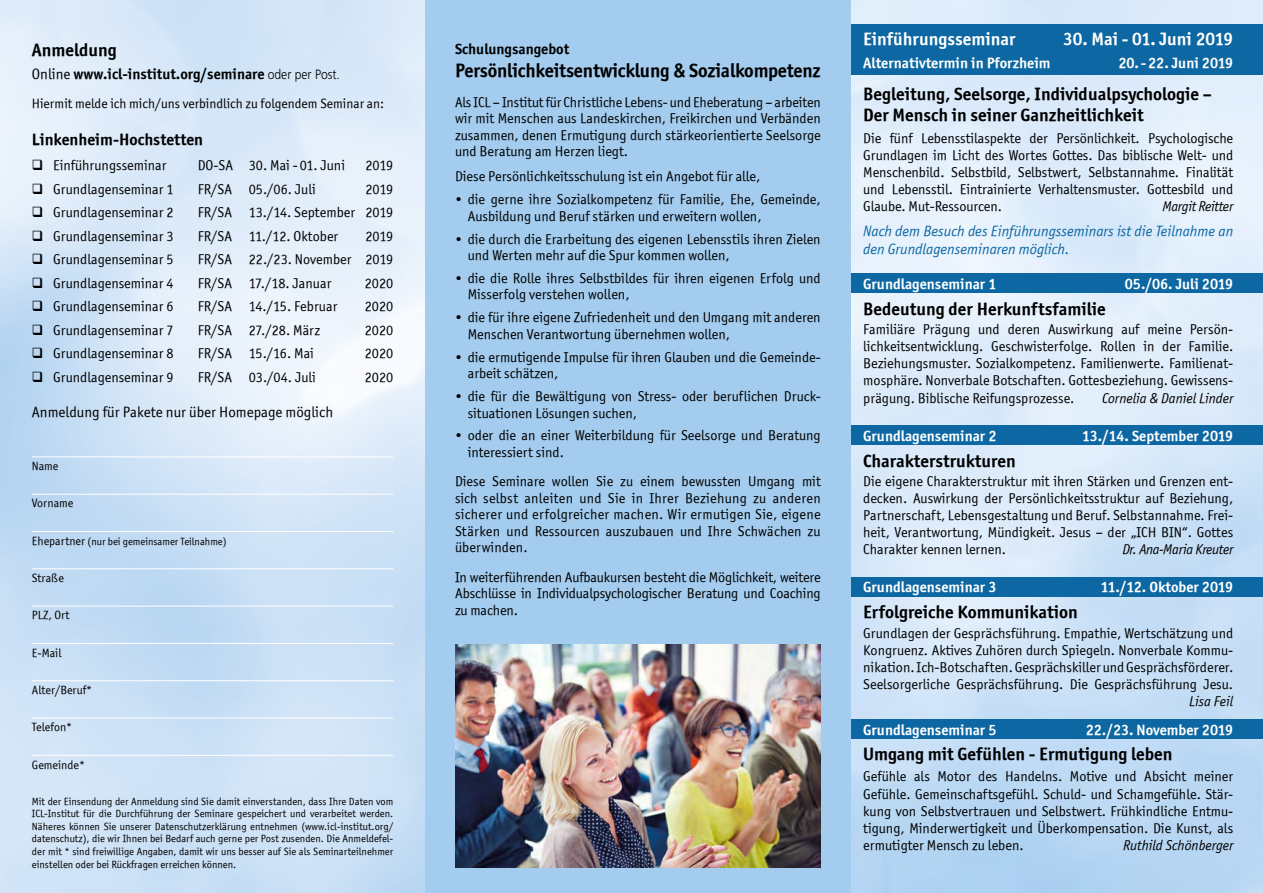
<style>
.page{position:relative;width:1263px;height:893px;background:#fff}
.page>*{position:absolute;margin:0;border:0;box-sizing:border-box;transform-origin:0 0}
.t1{font:19.5px "Officina Sans ITCTT Bold";letter-spacing:-.01em;color:#000}
.t2{font:18px/21.6px "Officina Sans ITCTT Bold";color:#000}
.t3{font:18px "Officina Sans ITCTT Bold";color:#fff}
.t4{font:16.5px "Officina Sans ITCTT Bold";color:#000}
.t5{font:15px "Officina Sans ITCTT Bold";color:#fff}
.t6{font:italic 15px/18px "Officina Sans ITCTT Book";color:#0d67a2}
.t7{font:15px "Officina Sans ITCTT Bold";color:#000}
.t8{font:15px "Officina Sans ITCTT Book";color:#000}
.t9{font:14.25px/17.1px "Officina Sans ITCTT Book";color:#000;text-align:justify}
.t10{font:italic 14.25px "Officina Sans ITCTT Book";color:#000}
.t11{font:italic 14.25px "Officina Sans ITCTT Book";letter-spacing:-.02em;color:#000}
.t12{font:13.5px "Officina Sans ITCTT Book";color:#000}
.t13{font:12px "Officina Sans ITCTT Book";color:#000}
.t14{font:10.5px/12.6px "Officina Sans ITCTT Book";color:#000;text-align:justify}
.s1{font-family:"Officina Sans ITCTT Book"}
.s2{font-family:"Frutiger LT Std";font-weight:300;font-size:13.5px}
.s3{font-size:12px}
</style>
<div class="page">
<img style="left:850px;top:0;width:413px;height:893px">
<div style="left:425px;top:0;width:425px;height:893px;background:#a3ccee"></div>
<div style="left:850px;top:577px;width:413px;height:19px;background:#0d67a2"></div>
<div style="left:850px;top:425px;width:413px;height:19px;background:#0d67a2"></div>
<div style="left:850px;top:273px;width:413px;height:20px;background:#0d67a2"></div>
<img style="left:455px;top:645px;width:365px;height:222px">
<div style="left:850px;top:24px;width:413px;height:51px;background:#0d67a2"></div>
<div style="left:850px;top:719px;width:413px;height:19px;background:#0d67a2"></div>
<p class="t2" style="left:32px;top:39px;width:87px">Anmeldung</p>
<p class="t7" style="left:32px;top:64px;width:310px"><span class="s1">Online</span> www.icl-institut.org/seminare <span class="s2">oder per Post.</span></p>
<p class="t12" style="left:32px;top:95px;width:354px">Hiermit melde ich mich/uns verbindlich zu folgendem Seminar an:</p>
<p class="t4" style="left:32px;top:129px;width:173px">Linkenheim-Hochstetten</p>
<p class="t9" style="left:32px;top:157px;width:136px">❑ Einführungsseminar</p>
<p class="t9" style="left:198px;top:157px;width:149px">DO-SA 30. Mai -01. Juni</p>
<p class="t9" style="left:365px;top:157px;width:29px">2019</p>
<p class="t9" style="left:32px;top:180px;width:143px">❑ Grundlagenseminar 1</p>
<p class="t9" style="left:198px;top:180px;width:120px">FR/SA 05./06. Juli</p>
<p class="t9" style="left:365px;top:180px;width:29px">2019</p>
<p class="t9" style="left:32px;top:204px;width:143px">❑ Grundlagenseminar 2</p>
<p class="t9" style="left:198px;top:204px;width:197px">FR/SA 13./14. September 2019</p>
<p class="t9" style="left:32px;top:227px;width:143px">❑ Grundlagenseminar 3</p>
<p class="t9" style="left:198px;top:227px;width:142px">FR/SA 11./12. Oktober</p>
<p class="t9" style="left:365px;top:227px;width:29px">2019</p>
<p class="t9" style="left:32px;top:251px;width:143px">❑ Grundlagenseminar 5</p>
<p class="t9" style="left:198px;top:251px;width:197px">FR/SA 22./23. November 2019</p>
<p class="t9" style="left:32px;top:274px;width:143px">❑ Grundlagenseminar 4</p>
<p class="t9" style="left:198px;top:274px;width:135px">FR/SA 17./18. Januar</p>
<p class="t9" style="left:365px;top:274px;width:30px">2020</p>
<p class="t9" style="left:32px;top:298px;width:143px">❑ Grundlagenseminar 6</p>
<p class="t9" style="left:198px;top:298px;width:141px">FR/SA 14./15. Februar</p>
<p class="t9" style="left:365px;top:298px;width:30px">2020</p>
<p class="t9" style="left:32px;top:321px;width:143px">❑ Grundlagenseminar 7</p>
<p class="t9" style="left:198px;top:321px;width:124px">FR/SA 27./28. März</p>
<p class="t9" style="left:365px;top:321px;width:30px">2020</p>
<p class="t9" style="left:32px;top:345px;width:143px">❑ Grundlagenseminar 8</p>
<p class="t9" style="left:198px;top:345px;width:118px">FR/SA 15./16. Mai</p>
<p class="t9" style="left:365px;top:345px;width:30px">2020</p>
<p class="t9" style="left:32px;top:368px;width:143px">❑ Grundlagenseminar 9</p>
<p class="t9" style="left:198px;top:368px;width:120px">FR/SA 03./04. Juli</p>
<p class="t9" style="left:365px;top:368px;width:30px">2020</p>
<p class="t8" style="left:32px;top:403px;width:303px">Anmeldung für Pakete nur über Homepage möglich</p>
<p class="t13" style="left:32px;top:459px;width:28px">Name</p>
<p class="t13" style="left:32px;top:496px;width:43px">Vorname</p>
<p class="t14" style="left:32px;top:535px;width:196px"><span class="s3">Ehepartner</span> (nur bei gemeinsamer Teilnahme)</p>
<p class="t13" style="left:32px;top:571px;width:34px">Straße</p>
<p class="t13" style="left:32px;top:608px;width:39px">PLZ, Ort</p>
<p class="t13" style="left:32px;top:646px;width:31px">E-Mail</p>
<p class="t13" style="left:32px;top:683px;width:62px">Alter/Beruf*</p>
<p class="t13" style="left:32px;top:720px;width:42px">Telefon*</p>
<p class="t13" style="left:32px;top:757px;width:55px">Gemeinde*</p>
<p class="t14" style="left:32px;top:795px;width:363px">Mit der Einsendung der Anmeldung sind Sie damit einverstanden, dass Ihre Daten vom ICL-Institut für die Durchführung der Seminare gespeichert und verarbeitet werden.<br>Näheres können Sie unserer Datenschutzerklärung entnehmen (www.icl-institut.org/ datenschutz), die wir Ihnen bei Bedarf auch gerne per Post zusenden. Die Anmeldefel&shy;der mit * sind freiwillige Angaben, damit wir uns besser auf Sie als Seminarteilnehmer einstellen oder bei Rückfragen erreichen können.</p>
<p class="t7" style="left:455px;top:40px;width:116px">Schulungsangebot</p>
<h1 class="t1" style="left:455px;top:59px;width:367px">Persönlichkeitsentwicklung &amp; Sozialkompetenz</h1>
<p class="t9" style="left:455px;top:94px;width:367px;line-height:16.5px">Als ICL – Institut für Christliche Lebens- und Eheberatung – arbeiten wir mit Menschen aus Landeskirchen, Freikirchen und Verbänden zusammen, denen Ermutigung durch stärkeorientierte Seelsorge und Beratung am Herzen liegt.</p>
<p class="t9" style="left:455px;top:168px;width:307px">Diese Persönlichkeitsschulung ist ein Angebot für alle,</p>
<p class="t9" style="left:468px;top:191px;width:354px;line-height:16.5px;text-indent:-13px">• die gerne ihre Sozialkompetenz für Familie, Ehe, Gemeinde,<br>Ausbildung und Beruf stärken und erweitern wollen,</p>
<p class="t9" style="left:468px;top:230px;width:354px;line-height:16.5px;text-indent:-13px">• die durch die Erarbeitung des eigenen Lebensstils ihren Zielen und Werten mehr auf die Spur kommen wollen,</p>
<p class="t9" style="left:468px;top:270px;width:354px;line-height:16.5px;text-indent:-13px">• die die Rolle ihres Selbstbildes für ihren eigenen Erfolg und<br>Misserfolg verstehen wollen,</p>
<p class="t9" style="left:468px;top:309px;width:354px;line-height:16.5px;text-indent:-13px">• die für ihre eigene Zufriedenheit und den Umgang mit anderen<br>Menschen Verantwortung übernehmen wollen,</p>
<p class="t9" style="left:468px;top:349px;width:353px;line-height:16.5px;text-indent:-13px">• die ermutigende Impulse für ihren Glauben und die Gemeinde&shy;arbeit schätzen,</p>
<p class="t9" style="left:468px;top:388px;width:353px;line-height:16.5px;text-indent:-13px">• die für die Bewältigung von Stress- oder beruflichen Druck&shy;situationen Lösungen suchen,</p>
<p class="t9" style="left:468px;top:427px;width:354px;line-height:16.5px;text-indent:-13px">• oder die an einer Weiterbildung für Seelsorge und Beratung interessiert sind.</p>
<p class="t9" style="left:455px;top:473px;width:367px;line-height:16.5px">Diese Seminare wollen Sie zu einem bewussten Umgang mit sich selbst anleiten und Sie in Ihrer Beziehung zu anderen sicherer und erfolgreicher machen. Wir ermutigen Sie, eigene Stärken und Ressourcen auszubauen und Ihre Schwächen zu überwinden.</p>
<p class="t9" style="left:455px;top:568px;width:367px;line-height:16.6px">In weiterführenden Aufbaukursen besteht die Möglichkeit, weitere Abschlüsse in Individualpsychologischer Beratung und Coaching zu machen.</p>
<p class="t3" style="left:863px;top:28px;width:154px">Einführungsseminar</p>
<p class="t3" style="left:1063px;top:28px;width:172px">30. Mai - 01. Juni 2019</p>
<p class="t5" style="left:863px;top:53px;width:189px">Alternativtermin in Pforzheim</p>
<p class="t5" style="left:1118px;top:53px;width:116px">20.-22. Juni 2019</p>
<p class="t2" style="left:863px;top:83px;width:350px">Begleitung, Seelsorge, Individualpsychologie –<br>Der Mensch in seiner Ganzheitlichkeit</p>
<p class="t9" style="left:863px;top:129px;width:371px">Die fünf Lebensstilaspekte der Persönlichkeit. Psychologische Grundlagen im Licht des Wortes Gottes. Das biblische Welt- und Menschenbild. Selbstbild, Selbstwert, Selbstannahme. Finalität und Lebensstil. Eintrainierte Verhaltensmuster. Gottesbild und Glaube. Mut-Ressourcen.</p>
<p class="t11" style="left:1162px;top:198px;width:72px">Margit Reitter</p>
<p class="t6" style="left:863px;top:222px;width:371px">Nach dem Besuch des Einführungsseminars ist die Teilnahme an den Grundlagenseminaren möglich.</p>
<p class="t5" style="left:863px;top:274px;width:135px">Grundlagenseminar 1</p>
<p class="t5" style="left:1125px;top:274px;width:110px">05./06. Juli 2019</p>
<p class="t2" style="left:863px;top:298px;width:244px">Bedeutung der Herkunftsfamilie</p>
<p class="t9" style="left:863px;top:321px;width:371px">Familiäre Prägung und deren Auswirkung auf meine Persön&shy;lichkeitsentwicklung. Geschwisterfolge. Rollen in der Familie.<br>Beziehungsmuster. Sozialkompetenz. Familienwerte. Familienat&shy;mosphäre. Nonverbale Botschaften. Gottesbeziehung. Gewissens&shy;prägung. Biblische Reifungsprozesse.</p>
<p class="t10" style="left:1102px;top:389px;width:133px">Cornelia &amp; Daniel Linder</p>
<p class="t5" style="left:863px;top:426px;width:135px">Grundlagenseminar 2</p>
<p class="t5" style="left:1082px;top:426px;width:153px">13./14. September 2019</p>
<p class="t2" style="left:863px;top:450px;width:154px">Charakterstrukturen</p>
<p class="t9" style="left:863px;top:472px;width:371px">Die eigene Charakterstruktur mit ihren Stärken und Grenzen ent&shy;decken. Auswirkung der Persönlichkeitsstruktur auf Beziehung, Partnerschaft, Lebensgestaltung und Beruf. Selbstannahme. Frei&shy;heit, Verantwortung, Mündigkeit. Jesus – der „ICH BIN“. Gottes Charakter kennen lernen.</p>
<p class="t11" style="left:1122px;top:541px;width:112px">Dr. Ana-Maria Kreuter</p>
<p class="t5" style="left:863px;top:578px;width:135px">Grundlagenseminar 3</p>
<p class="t5" style="left:1101px;top:578px;width:134px">11./12. Oktober 2019</p>
<p class="t2" style="left:863px;top:601px;width:216px">Erfolgreiche Kommunikation</p>
<p class="t9" style="left:863px;top:624px;width:371px">Grundlagen der Gesprächsführung. Empathie, Wertschätzung und Kongruenz. Aktives Zuhören durch Spiegeln. Nonverbale Kommu&shy;nikation. Ich-Botschaften. Gesprächskiller und Gesprächsförderer.<br>Seelsorgerliche Gesprächsführung. Die Gesprächsführung Jesu.</p>
<p class="t10" style="left:1189px;top:693px;width:45px">Lisa Feil</p>
<p class="t5" style="left:863px;top:720px;width:135px">Grundlagenseminar 5</p>
<p class="t5" style="left:1086px;top:720px;width:149px">22./23. November 2019</p>
<p class="t2" style="left:863px;top:743px;width:311px">Umgang mit Gefühlen - Ermutigung leben</p>
<p class="t9" style="left:863px;top:768px;width:371px">Gefühle als Motor des Handelns. Motive und Absicht meiner Gefühle. Gemeinschaftsgefühl. Schuld- und Schamgefühle. Stär&shy;kung von Selbstvertrauen und Selbstwert. Frühkindliche Entmu&shy;tigung, Minderwertigkeit und Überkompensation. Die Kunst, als ermutigter Mensch zu leben.</p>
<p class="t10" style="left:1123px;top:837px;width:111px">Ruthild Schönberger</p>
</div>
